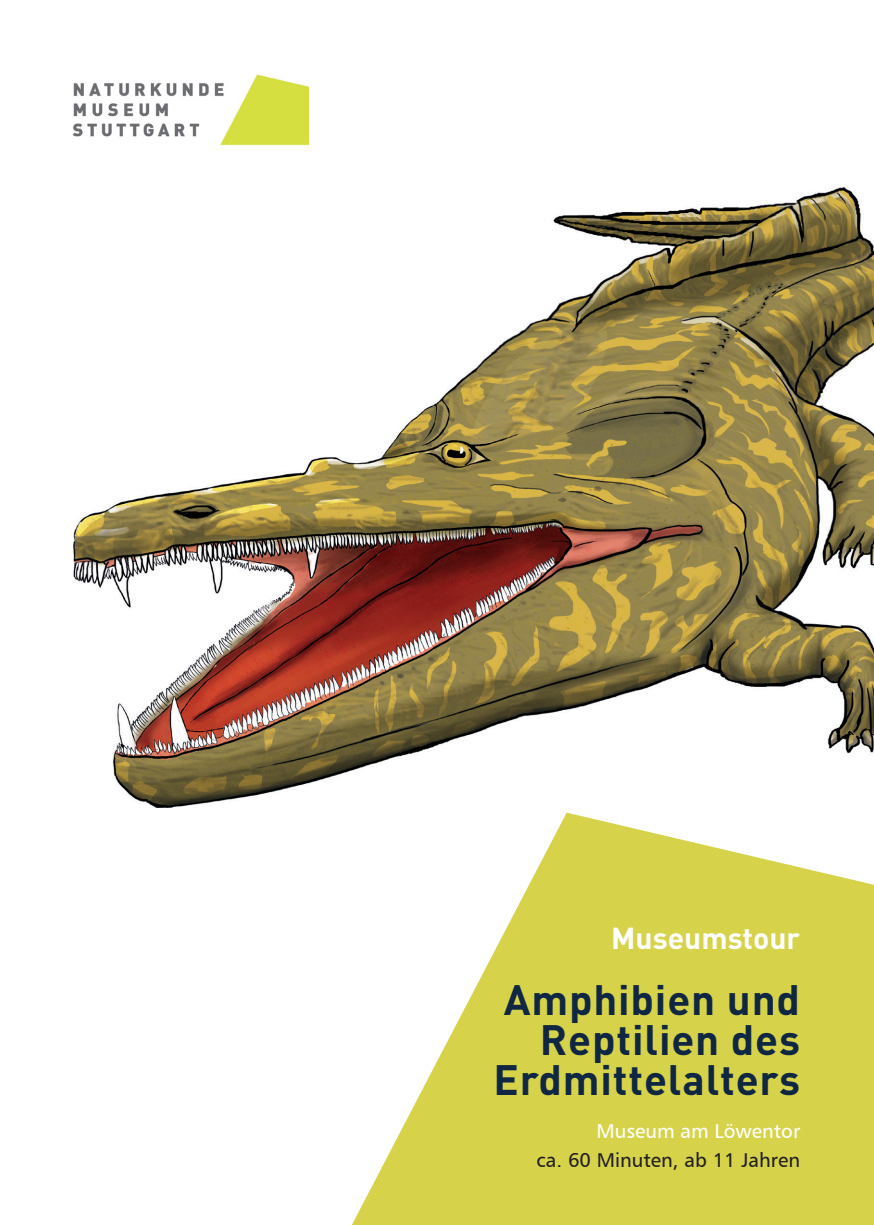
<style>
.page{position:relative;width:874px;height:1225px;background:#fff}
.page>*{position:absolute;margin:0;border:0;box-sizing:border-box;transform-origin:0 0}
.t1{font:700 42px/40px "DIN";letter-spacing:.02em;color:#0f2742;text-align:right}
.t2{font:700 30px "DIN";color:#fff}
.t3{font:20px "Humanist 777 BT Roman B";color:#231f20}
.t4{font:20px "Humanist 777 BT Roman B";color:#fff}
</style>
<div class="page">
<img style="left:74px;top:187px;width:799px;height:620px">
<img style="left:72px;top:74px;width:236px;height:72px">
<svg style="left:352px;top:812px;width:521px;height:413px;fill:#d6d34b"></svg>
<p class="t2" style="left:611px;top:917px;width:190px">Museumstour</p>
<p class="t1" style="left:503px;top:978px;width:298px">Amphibien und<br>Reptilien des</p>
<p class="t1" style="left:493px;top:1058px;width:308px">Erdmittelalters</p>
<p class="t4" style="left:596px;top:1118px;width:205px">Museum am Löwentor</p>
<p class="t3" style="left:536px;top:1147px;width:265px">ca. 60 Minuten, ab 11 Jahren</p>
</div>
